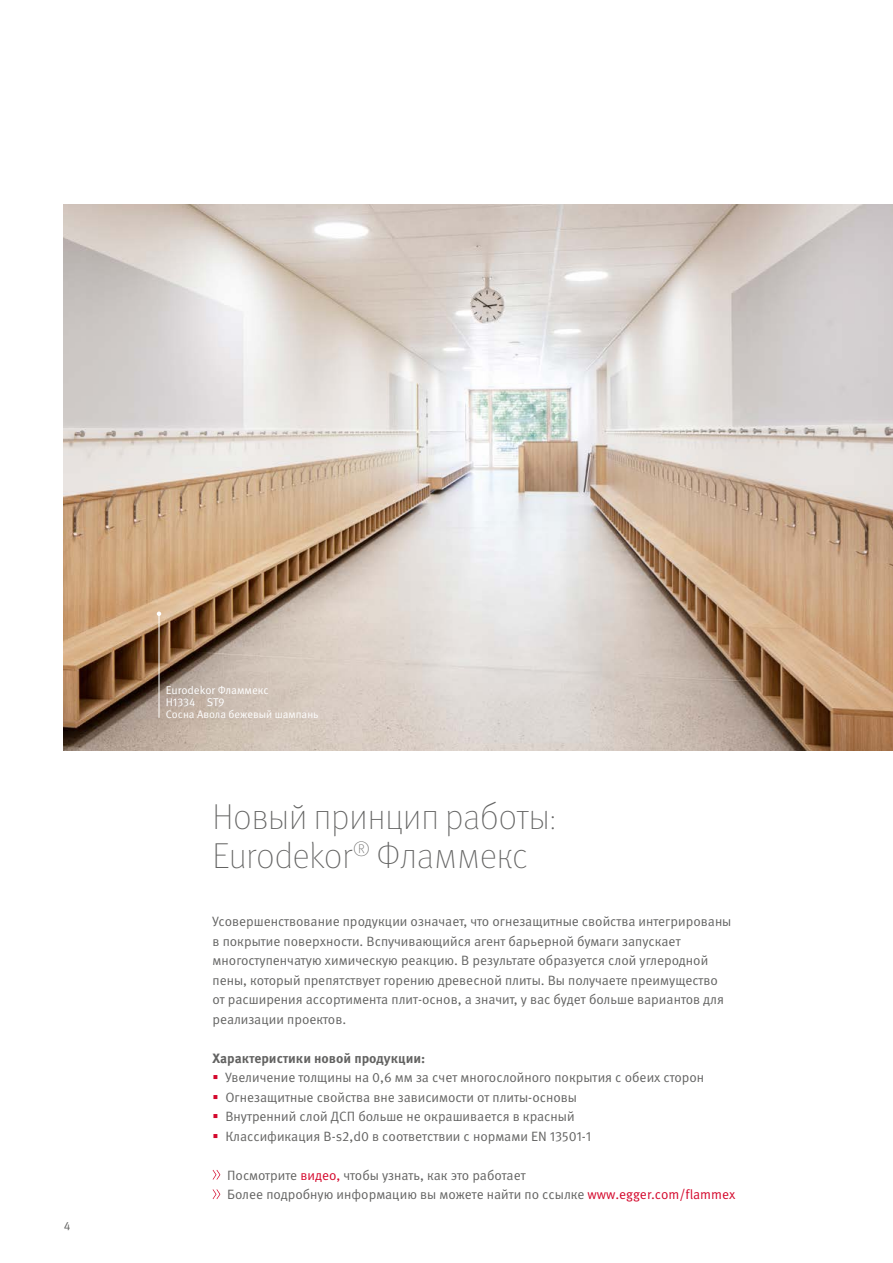
<style>
.page{position:relative;width:893px;height:1263px;background:#fff}
.page>*{position:absolute;margin:0;border:0;box-sizing:border-box;transform-origin:0 0}
.t1{font:100 36px/39px "Meta Pro";color:#636362}
.t2{font:13.5px/19.5px "Meta Pro";color:#636362}
.t3{font:700 13.5px "Meta Pro";color:#636362}
.t4{font:12px "Meta Pro";color:#636362}
.t5{font:11.25px/12px "Meta Pro";color:#fff}
.t6{font:10.8px "Meta Pro";color:#fff}
.s1{color:#d4082c}
</style>
<div class="page">
<img style="left:64px;top:205px;width:829px;height:546px">
<hr style="left:159px;top:614px;width:1px;height:104px;background:#fff">
<svg style="left:157px;top:611px;width:4px;height:5px"></svg>
<svg style="left:213px;top:1170px;width:7px;height:10px"></svg>
<svg style="left:213px;top:1189px;width:7px;height:10px"></svg>
<p class="t4" style="left:64px;top:1218px;width:8px">4</p>
<p class="t5" style="left:166px;top:684px;width:105px">Eurodekor Фламмекс<br>H1334 ST9</p>
<p class="t6" style="left:166px;top:708px;width:154px">Сосна Авола бежевый шампань</p>
<h1 class="t1" style="left:213px;top:795px;width:345px">Новый принцип работы:<br>Eurodekor<sup>®</sup> Фламмекс</h1>
<p class="t2" style="left:213px;top:912px;width:520px">Усовершенствование продукции означает, что огнезащитные свойства интегрированы в покрытие поверхности. Вспучивающийся агент барьерной бумаги запускает многоступенчатую химическую реакцию. В результате образуется слой углеродной пены, который препятствует горению древесной плиты. Вы получаете преимущество от расширения ассортимента плит-основ, а значит, у вас будет больше вариантов для реализации проектов.</p>
<p class="t3" style="left:213px;top:1047px;width:214px">Характеристики новой продукции:</p>
<p class="t2" style="left:225px;top:1068px;width:480px">Увеличение толщины на 0,6 мм за счет многослойного покрытия с обеих сторон Огнезащитные свойства вне зависимости от плиты-основы<br>Внутренний слой ДСП больше не окрашивается в красный<br>Классификация B-s2,d0 в соответствии с нормами EN 13501-1</p>
<p class="t2" style="left:227px;top:1165px;width:510px">Посмотрите <span class="s1">видео,</span> чтобы узнать, как это работает<br>Более подробную информацию вы можете найти по ссылке <span class="s1">www.egger.com/flammex</span></p>
</div>
